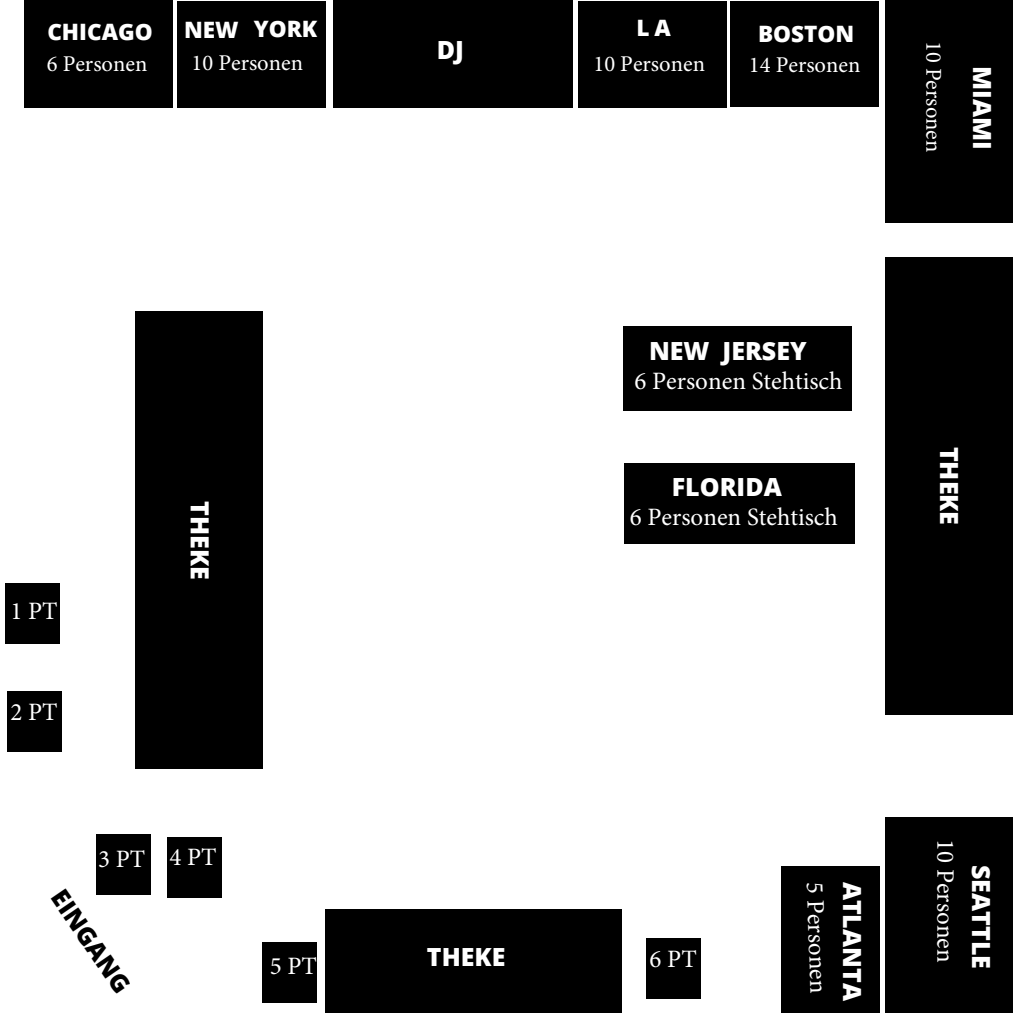
<style>
.page{position:relative;width:1013px;height:1013px;background:#fff}
.page>*{position:absolute;margin:0;border:0;box-sizing:border-box;transform-origin:0 0}
.t1{font:25px "Minion Pro";color:#fff}
.t2{font:800 25px "Open Sans";color:#fff}
.t3{font:800 25px "Open Sans";color:#000}
.t4{font:22.5px "Minion Pro";color:#fff}
.t5{font:800 22.5px "Open Sans";color:#fff}
</style>
<div class="page">
<div style="left:325px;top:909px;width:297px;height:103px;background:#000"></div>
<div style="left:780px;top:866px;width:99px;height:146px;background:#000"></div>
<div style="left:885px;top:817px;width:127px;height:195px;background:#000"></div>
<div style="left:177px;top:1px;width:148px;height:107px;background:#000"></div>
<div style="left:25px;top:0;width:148px;height:108px;background:#000"></div>
<div style="left:333px;top:0;width:239px;height:108px;background:#000"></div>
<div style="left:624px;top:463px;width:230px;height:81px;background:#000"></div>
<div style="left:623px;top:326px;width:229px;height:84px;background:#000"></div>
<div style="left:731px;top:1px;width:148px;height:106px;background:#000"></div>
<div style="left:578px;top:1px;width:148px;height:107px;background:#000"></div>
<div style="left:885px;top:0;width:127px;height:222px;background:#000"></div>
<div style="left:135px;top:311px;width:127px;height:457px;background:#000"></div>
<div style="left:885px;top:257px;width:127px;height:458px;background:#000"></div>
<div style="left:7px;top:690px;width:55px;height:61px;background:#000"></div>
<div style="left:5px;top:583px;width:54px;height:61px;background:#000"></div>
<div style="left:96px;top:834px;width:54px;height:61px;background:#000"></div>
<div style="left:167px;top:836px;width:55px;height:61px;background:#000"></div>
<div style="left:262px;top:942px;width:54px;height:60px;background:#000"></div>
<div style="left:646px;top:938px;width:54px;height:61px;background:#000"></div>
<p class="t5" style="left:636px;top:12px;width:36px">LA</p>
<p class="t5" style="left:758px;top:18px;width:98px">BOSTON</p>
<p class="t5" style="left:47px;top:16px;width:107px">CHICAGO</p>
<p class="t5" style="left:184px;top:14px;width:56px">NEW</p>
<p class="t5" style="left:254px;top:13px;width:65px">YORK</p>
<p class="t2" style="left:437px;top:32px;width:29px">DJ</p>
<p class="t4" style="left:47px;top:49px;width:102px">6 Personen</p>
<p class="t4" style="left:192px;top:48px;width:113px">10 Personen</p>
<p class="t4" style="left:593px;top:49px;width:113px">10 Personen</p>
<p class="t4" style="left:749px;top:50px;width:113px">14 Personen</p>
<p class="t4" style="left:948px;top:41px;width:113px;rotate:90deg">10 Personen</p>
<p class="t2" style="left:999px;top:66px;width:85px;rotate:90deg">MIAMI</p>
<p class="t1" style="left:11px;top:594px;width:49px">1 PT</p>
<p class="t1" style="left:11px;top:695px;width:49px">2 PT</p>
<p class="t2" style="left:217px;top:501px;width:80px;rotate:90deg">THEKE</p>
<p class="t1" style="left:98px;top:841px;width:120px">3 PT 4 PT</p>
<p class="t3" style="left:72px;top:882px;width:121px;rotate:56deg">EINGANG</p>
<p class="t2" style="left:649px;top:333px;width:159px">NEW JERSEY</p>
<p class="t1" style="left:634px;top:364px;width:210px">6 Personen Stehtisch</p>
<p class="t2" style="left:671px;top:469px;width:111px">FLORIDA</p>
<p class="t1" style="left:629px;top:500px;width:210px">6 Personen Stehtisch</p>
<p class="t2" style="left:427px;top:939px;width:80px">THEKE</p>
<p class="t1" style="left:270px;top:949px;width:49px">5 PT</p>
<p class="t1" style="left:649px;top:942px;width:49px">6 PT</p>
<p class="t1" style="left:831px;top:881px;width:113px;rotate:88deg">5 Personen</p>
<p class="t2" style="left:869px;top:881px;width:121px;rotate:90deg">ATLANTA</p>
<p class="t2" style="left:966px;top:446px;width:80px;rotate:90deg">THEKE</p>
<p class="t1" style="left:962px;top:838px;width:125px;rotate:90deg">10 Personen</p>
<p class="t2" style="left:998px;top:864px;width:105px;rotate:90deg">SEATTLE</p>
</div>
